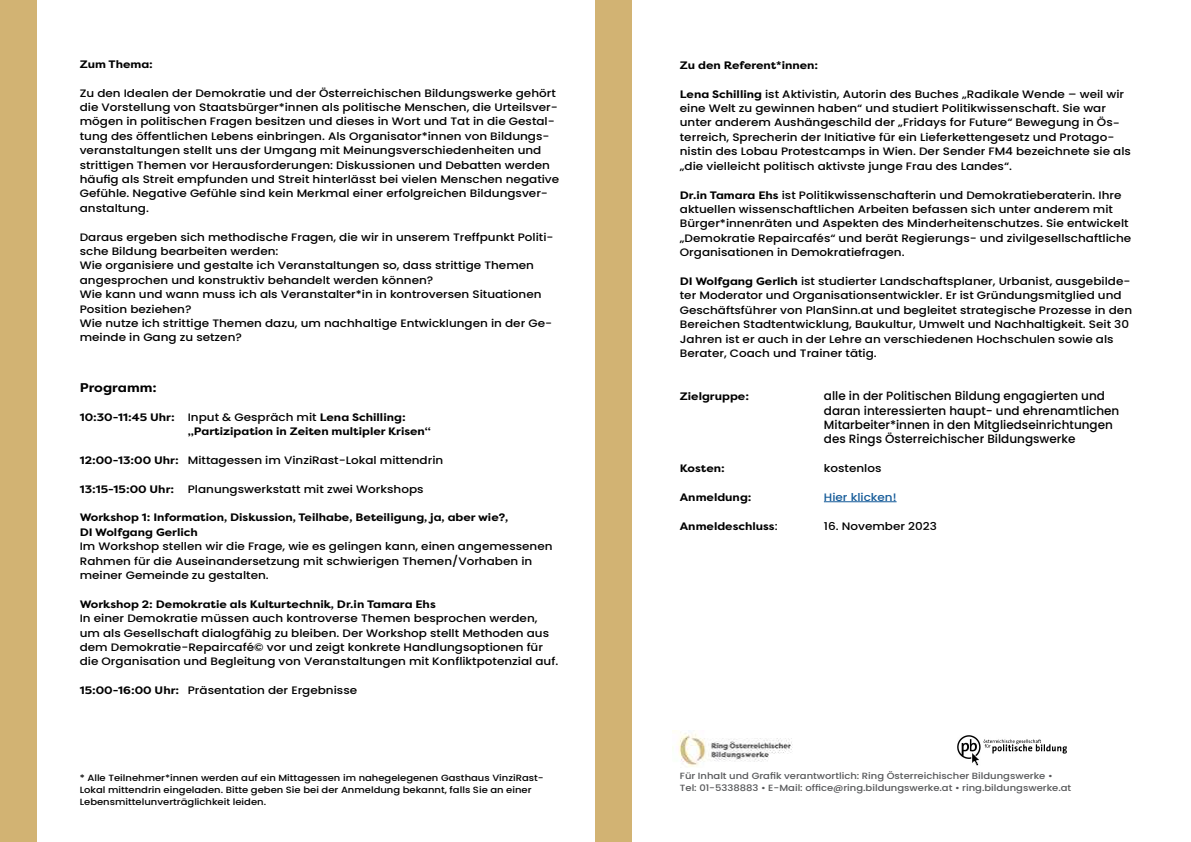
<style>
.page{position:relative;width:1191px;height:842px;background:#fff}
.page>*{position:absolute;margin:0;border:0;box-sizing:border-box;transform-origin:0 0}
.t1{font:700 12.6px "Filson Pro";color:#000;scale:1.11 1}
.t2{font:500 12px/14.4px "Poppins";color:#000}
.t3{font:500 10.8px/14.4px "Poppins";color:#000;scale:1.11 1}
.t4{font:700 10.8px/14.4px "Filson Pro";color:#000;scale:1.11 1}
.t5{font:500 10.8px "Poppins";color:#155b99;scale:1.11 1}
.t6{font:500 9px/12px "Poppins";color:#000;scale:1.11 1}
.t7{font:500 9px/12px "Poppins";color:#57585a;scale:1.11 1}
.s1{font-family:"Poppins";font-weight:500}
.s2{font-family:"Filson Pro";font-weight:700}
</style>
<div class="page">
<div style="left:595px;top:0;width:36px;height:842px;background:#d2b373"></div>
<hr style="left:824px;top:501px;width:72px;height:1px;background:#155b99">
<div style="left:0;top:0;width:36px;height:842px;background:#d2b373"></div>
<img style="left:673px;top:730px;width:120px;height:37px">
<img style="left:957px;top:735px;width:110px;height:31px">
<p class="t4" style="left:80px;top:58px;width:67px">Zum Thema:</p>
<p class="t3" style="left:80px;top:86px;width:433px">Zu den Idealen der Demokratie und der Österreichischen Bildungswerke gehört die Vorstellung von Staatsbürger*innen als politische Menschen, die Urteilsver&shy;mögen in politischen Fragen besitzen und dieses in Wort und Tat in die Gestal&shy;tung des öffentlichen Lebens einbringen. Als Organisator*innen von Bildungs&shy;veranstaltungen stellt uns der Umgang mit Meinungsverschiedenheiten und strittigen Themen vor Herausforderungen: Diskussionen und Debatten werden häu昀椀g als Streit empfunden und Streit hinterlässt bei vielen Menschen negative Gefühle. Negative Gefühle sind kein Merkmal einer erfolgreichen Bildungsver&shy;anstaltung.</p>
<p class="t3" style="left:80px;top:230px;width:428px">Daraus ergeben sich methodische Fragen, die wir in unserem Treffpunkt Politi&shy;sche Bildung bearbeiten werden:<br>Wie organisiere und gestalte ich Veranstaltungen so, dass strittige Themen angesprochen und konstruktiv behandelt werden können?<br>Wie kann und wann muss ich als Veranstalter*in in kontroversen Situationen Position beziehen?<br>Wie nutze ich strittige Themen dazu, um nachhaltige Entwicklungen in der Ge&shy;meinde in Gang zu setzen?</p>
<p class="t1" style="left:80px;top:383px;width:71px">Programm:</p>
<p class="t4" style="left:188px;top:411px;width:220px;text-indent:-108px">10:30-11:45 Uhr: <span class="s1">Input &amp; Gespräch mit</span> Lena Schilling: „Partizipation in Zeiten multipler Krisen“</p>
<p class="t3" style="left:80px;top:453px;width:329px"><span class="s2">12:00-13:00 Uhr:</span> Mittagessen im VinziRast-Lokal mittendrin</p>
<p class="t4" style="left:80px;top:483px;width:87px">13:15-15:00 Uhr:</p>
<p class="t3" style="left:188px;top:482px;width:214px">Planungswerkstatt mit zwei Workshops</p>
<p class="t4" style="left:80px;top:512px;width:388px">Workshop 1: Information, Diskussion, Teilhabe, Beteiligung, ja, aber wie?,<br>DI Wolfgang Gerlich</p>
<p class="t3" style="left:80px;top:539px;width:427px">Im Workshop stellen wir die Frage, wie es gelingen kann, einen angemessenen<br>Rahmen für die Auseinandersetzung mit schwierigen Themen/Vorhaben in meiner Gemeinde zu gestalten.</p>
<p class="t4" style="left:80px;top:598px;width:322px">Workshop 2: Demokratie als Kulturtechnik, Dr.in Tamara Ehs</p>
<p class="t3" style="left:80px;top:611px;width:432px">In einer Demokratie müssen auch kontroverse Themen besprochen werden, um als Gesellschaft dialogfähig zu bleiben. Der Workshop stellt Methoden aus dem Demokratie-Repaircafé© vor und zeigt konkrete Handlungsoptionen für die Organisation und Begleitung von Veranstaltungen mit Kon昀氀iktpotenzial auf.</p>
<p class="t3" style="left:80px;top:683px;width:251px"><span class="s2">15:00-16:00 Uhr:</span> Präsentation der Ergebnisse</p>
<p class="t6" style="left:80px;top:772px;width:419px">* Alle Teilnehmer*innen werden auf ein Mittagessen im nahegelegenen Gasthaus VinziRast-<br>Lokal mittendrin eingeladen. Bitte geben Sie bei der Anmeldung bekannt, falls Sie an einer<br>Lebensmittelunverträglichkeit leiden.</p>
<p class="t4" style="left:680px;top:59px;width:126px">Zu den Referent*innen:</p>
<p class="t3" style="left:680px;top:87px;width:408px"><span class="s2">Lena Schilling</span> ist Aktivistin, Autorin des Buches „Radikale Wende – weil wir eine Welt zu gewinnen haben“ und studiert Politikwissenschaft. Sie war unter anderem Aushängeschild der „Fridays for Future“ Bewegung in Ös&shy;terreich, Sprecherin der Initiative für ein Lieferkettengesetz und Protago&shy;nistin des Lobau Protestcamps in Wien. Der Sender FM4 bezeichnete sie als „die vielleicht politisch aktivste junge Frau des Landes“.</p>
<p class="t3" style="left:680px;top:188px;width:408px"><span class="s2">Dr.in Tamara Ehs</span> ist Politikwissenschafterin und Demokratieberaterin. Ihre aktuellen wissenschaftlichen Arbeiten befassen sich unter anderem mit Bürger*innenräten und Aspekten des Minderheitenschutzes. Sie entwickelt „Demokratie Repaircafés“ und berät Regierungs- und zivilgesellschaftliche Organisationen in Demokratiefragen.</p>
<p class="t3" style="left:680px;top:274px;width:409px"><span class="s2">DI Wolfgang Gerlich</span> ist studierter Landschaftsplaner, Urbanist, ausgebilde&shy;ter Moderator und Organisationsentwickler. Er ist Gründungsmitglied und Geschäftsführer von PlanSinn.at und begleitet strategische Prozesse in den Bereichen Stadtentwicklung, Baukultur, Umwelt und Nachhaltigkeit. Seit 30<br>Jahren ist er auch in der Lehre an verschiedenen Hochschulen sowie als Berater, Coach und Trainer tätig.</p>
<p class="t4" style="left:680px;top:390px;width:64px">Zielgruppe:</p>
<p class="t2" style="left:824px;top:389px;width:297px">alle in der Politischen Bildung engagierten und daran interessierten haupt- und ehrenamtlichen Mitarbeiter*innen in den Mitgliedseinrichtungen des Rings Österreichischer Bildungswerke</p>
<p class="t4" style="left:680px;top:462px;width:42px">Kosten:</p>
<p class="t3" style="left:824px;top:461px;width:53px">kostenlos</p>
<p class="t4" style="left:680px;top:491px;width:66px">Anmeldung:</p>
<p class="t5" style="left:824px;top:491px;width:67px">Hier klicken!</p>
<p class="t4" style="left:680px;top:520px;width:90px">Anmeldeschluss<span class="s1">:</span></p>
<p class="t3" style="left:824px;top:519px;width:103px">16. November 2023</p>
<p class="t7" style="left:680px;top:770px;width:354px">Für Inhalt und Gra昀椀k verantwortlich: Ring Österreichischer Bildungswerke •<br>Tel: 01-5338883 • E-Mail: of昀椀ce@ring.bildungswerke.at • ring.bildungswerke.at</p>
</div>
